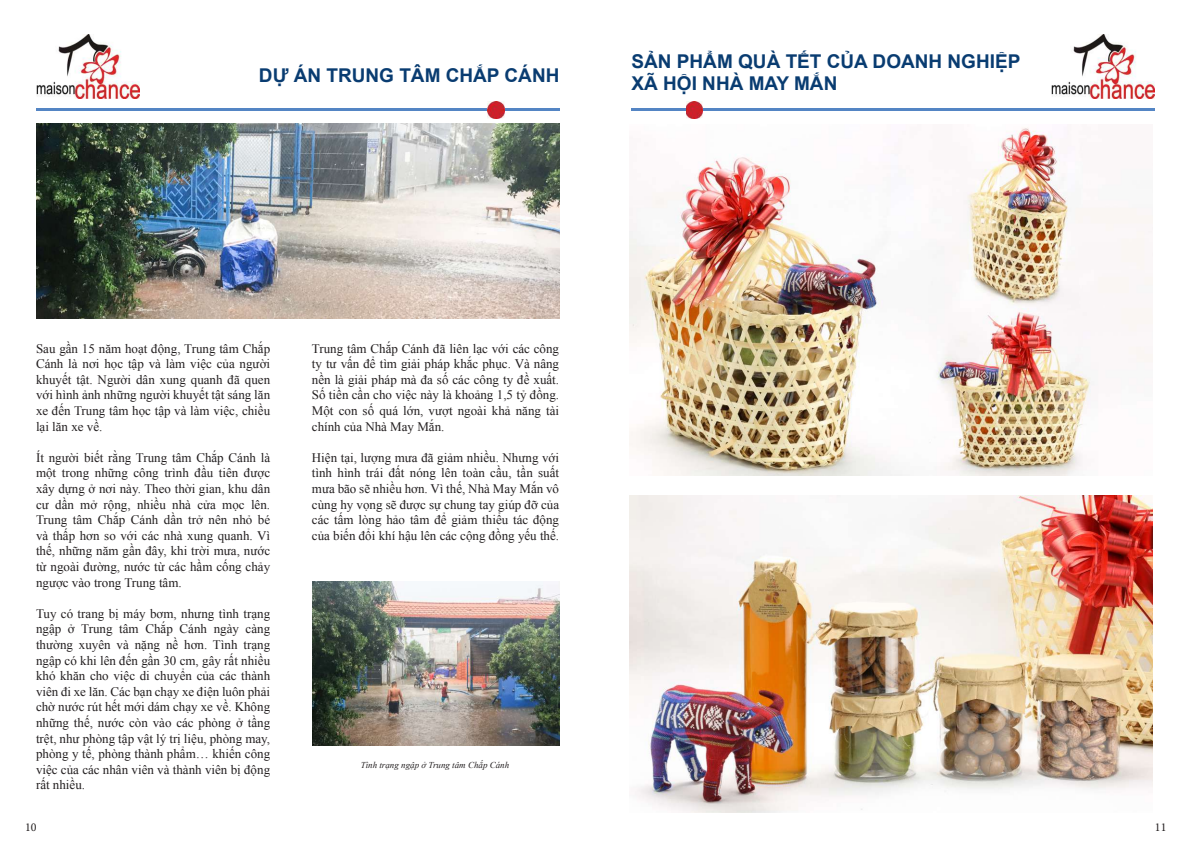
<style>
.page{position:relative;width:1191px;height:842px;background:#fff}
.page>*{position:absolute;margin:0;border:0;box-sizing:border-box;transform-origin:0 0}
.t1{font:700 19px/22.8px "Arial";color:#093c71}
.t2{font:13px/15.6px "Times New Roman";color:#231f20;text-align:justify}
.t3{font:12px "Minion Pro";color:#231f20}
.t4{font:italic 9px "Times New Roman";color:#231f20}
</style>
<div class="page">
<hr style="left:631px;top:109px;width:524px;height:2px;background:#5485c4">
<img style="left:686px;top:101px;width:17px;height:17px">
<img style="left:1051px;top:35px;width:103px;height:63px">
<hr style="left:36px;top:109px;width:523px;height:2px;background:#5485c4">
<img style="left:488px;top:101px;width:17px;height:17px">
<img style="left:36px;top:35px;width:103px;height:63px">
<img style="left:629px;top:127px;width:523px;height:348px">
<img style="left:629px;top:495px;width:523px;height:317px">
<img style="left:36px;top:124px;width:523px;height:194px">
<img style="left:312px;top:581px;width:247px;height:165px">
<h1 class="t1" style="left:259px;top:65px;width:302px">DỰ ÁN TRUNG TÂM CHẮP CÁNH</h1>
<h1 class="t1" style="left:631px;top:50px;width:390px">SẢN PHẨM QUÀ TẾT CỦA DOANH NGHIỆP<br>XÃ HỘI NHÀ MAY MẮN</h1>
<p class="t2" style="left:36px;top:340px;width:236px">Sau gần 15 năm hoạt động, Trung tâm Chắp Cánh là nơi học tập và làm việc của người khuyết tật. Người dân xung quanh đã quen với hình ảnh những người khuyết tật sáng lăn xe đến Trung tâm học tập và làm việc, chiều lại lăn xe về.</p>
<p class="t2" style="left:36px;top:449px;width:236px">Ít người biết rằng Trung tâm Chắp Cánh là một trong những công trình đầu tiên được xây dựng ở nơi này. Theo thời gian, khu dân cư dần mở rộng, nhiều nhà cửa mọc lên.<br>Trung tâm Chắp Cánh dần trở nên nhỏ bé và thấp hơn so với các nhà xung quanh. Vì thế, những năm gần đây, khi trời mưa, nước từ ngoài đường, nước từ các hầm cống chảy ngược vào trong Trung tâm.</p>
<p class="t2" style="left:36px;top:605px;width:236px">Tuy có trang bị máy bơm, nhưng tình trạng ngập ở Trung tâm Chắp Cánh ngày càng thường xuyên và nặng nề hơn. Tình trạng ngập có khi lên đến gần 30 cm, gây rất nhiều khó khăn cho việc di chuyển của các thành viên đi xe lăn. Các bạn chạy xe điện luôn phải chờ nước rút hết mới dám chạy xe về. Không những thế, nước còn vào các phòng ở tầng trệt, như phòng tập vật lý trị liệu, phòng may, phòng y tế, phòng thành phẩm… khiến công việc của các nhân viên và thành viên bị động rất nhiều.</p>
<p class="t2" style="left:312px;top:340px;width:249px">Trung tâm Chắp Cánh đã liên lạc với các công ty tư vấn để tìm giải pháp khắc phục. Và nâng nền là giải pháp mà đa số các công ty đề xuất.<br>Số tiền cần cho việc này là khoảng 1,5 tỷ đồng.<br>Một con số quá lớn, vượt ngoài khả năng tài chính của Nhà May Mắn.</p>
<p class="t2" style="left:312px;top:449px;width:249px">Hiện tại, lượng mưa đã giảm nhiều. Nhưng với tình hình trái đất nóng lên toàn cầu, tần suất mưa bão sẽ nhiều hơn. Vì thế, Nhà May Mắn vô cùng hy vọng sẽ được sự chung tay giúp đỡ của các tấm lòng hảo tâm để giảm thiểu tác động của biến đổi khí hậu lên các cộng đồng yếu thế.</p>
<p class="t4" style="left:361px;top:759px;width:150px">Tình trạng ngập ở Trung tâm Chắp Cánh</p>
<p class="t3" style="left:25px;top:819px;width:13px">10</p>
<p class="t3" style="left:1155px;top:819px;width:13px">11</p>
</div>
